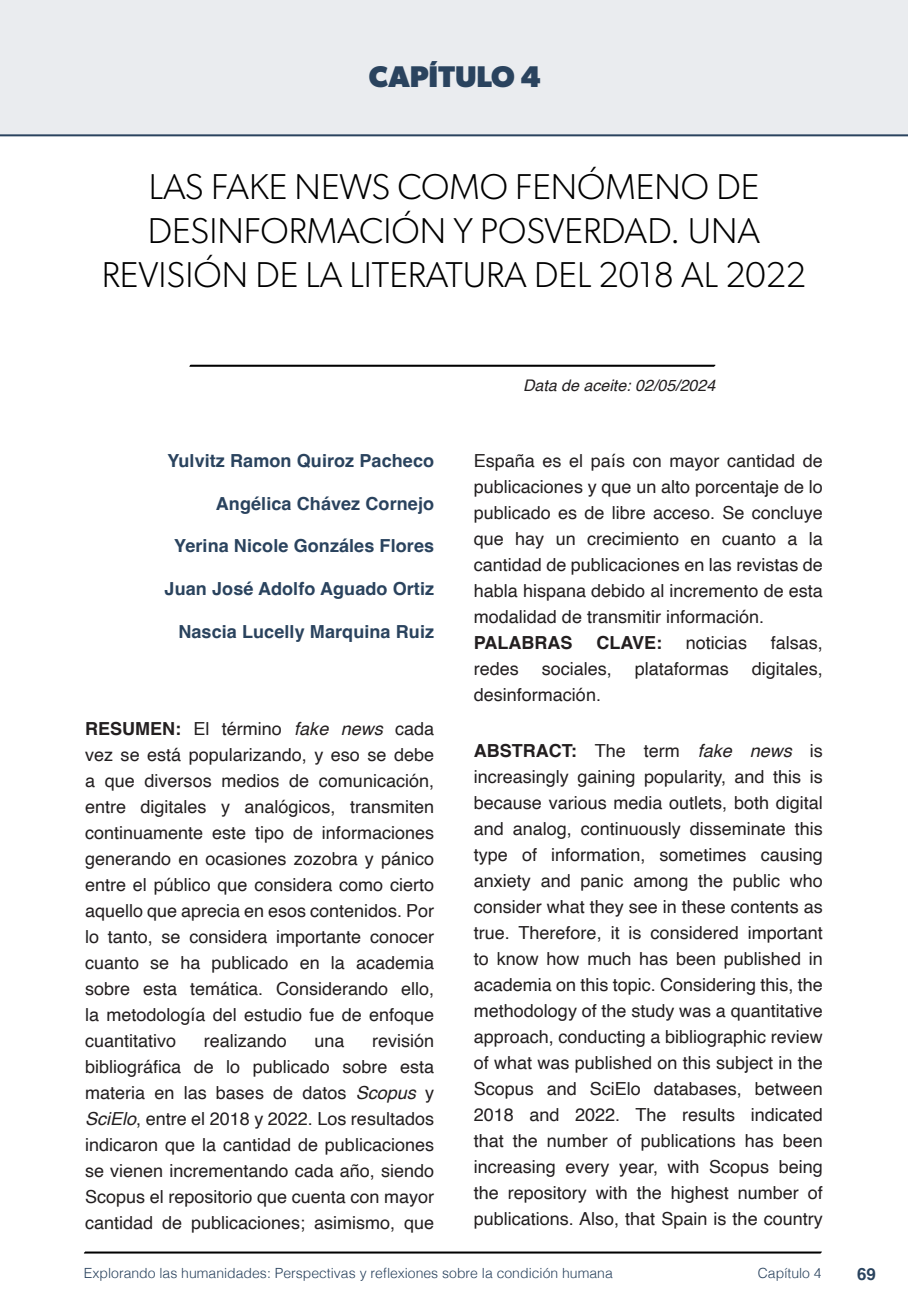
<style>
.page{position:relative;width:908px;height:1304px;background:#fff}
.page>*{position:absolute;margin:0;border:0;box-sizing:border-box;transform-origin:0 0}
.nome_artigos{font:300 36px/44px "Gibson";color:#000;text-align:center}
.capítulos{font:700 30px "Gibson";color:#2a435e}
.Resumos_e_PC_TXT{font:18px/26px "Helvetica";color:#231f20;text-align:justify}
.nome_autores{font:700 18px "Helvetica";letter-spacing:.005em;color:#2a435e}
.Resumos_e_PC_TXT-2{font:700 18px "Helvetica";color:#231f20}
.t1{font:700 16.8px "Helvetica";color:#2a435e}
.t2{font:italic 16px "Helvetica";color:#231f20}
.t3{font:300 14px "Helvetica";color:#2a435e}
.s1{font-weight:700}
.s2{font-style:italic}
</style>
<div class="page">
<svg style="left:84px;top:1251px;width:737px;height:3px;background:#515151"></svg>
<div style="left:0;top:0;width:907px;height:136px;background:#eaecef"></div>
<svg style="left:189px;top:364px;width:526px;height:3px;background:#4f4f4f"></svg>
<div style="left:44px;top:72px;width:68px;height:61px;background:#eaecef"></div>
<p class="capítulos" style="left:369px;top:58px;width:173px">CAPÍTULO 4</p>
<p class="nome_artigos" style="left:102px;top:164px;width:705px">LAS FAKE NEWS COMO FENÓMENO DE<br>DESINFORMACIÓN Y POSVERDAD. UNA<br>REVISIÓN DE LA LITERATURA DEL 2018 AL 2022</p>
<p class="nome_autores" style="left:167px;top:450px;width:268px">Yulvitz Ramon Quiroz Pacheco</p>
<p class="nome_autores" style="left:216px;top:492px;width:220px">Angélica Chávez Cornejo</p>
<p class="nome_autores" style="left:174px;top:535px;width:261px">Yerina Nicole Gonzáles Flores</p>
<p class="nome_autores" style="left:164px;top:578px;width:271px">Juan José Adolfo Aguado Ortiz</p>
<p class="nome_autores" style="left:178px;top:620px;width:257px">Nascia Lucelly Marquina Ruiz</p>
<p class="Resumos_e_PC_TXT" style="left:85px;top:716px;width:350px"><span class="s1">RESUMEN:</span> El término <span class="s2">fake news</span> cada vez se está popularizando, y eso se debe a que diversos medios de comunicación, entre digitales y analógicos, transmiten continuamente este tipo de informaciones generando en ocasiones zozobra y pánico entre el público que considera como cierto aquello que aprecia en esos contenidos. Por lo tanto, se considera importante conocer cuanto se ha publicado en la academia sobre esta temática. Considerando ello, la metodología del estudio fue de enfoque cuantitativo</p>
<p class="Resumos_e_PC_TXT" style="left:85px;top:1028px;width:350px;text-indent:287px">revisión bibliográfica de lo publicado sobre esta materia en las bases de datos <span class="s2">Scopus</span> y <span class="s2">SciElo</span>, entre el 2018 y 2022. Los resultados indicaron que la cantidad de publicaciones se vienen incrementando cada año, siendo Scopus el repositorio que cuenta con mayor cantidad de publicaciones; asimismo, que</p>
<p class="Resumos_e_PC_TXT" style="left:204px;top:1028px;width:85px">realizando</p>
<p class="Resumos_e_PC_TXT" style="left:314px;top:1028px;width:32px">una</p>
<p class="t2" style="left:523px;top:373px;width:194px">Data de aceite: 02/05/2024</p>
<p class="Resumos_e_PC_TXT" style="left:473px;top:448px;width:350px">España es el país con mayor cantidad de publicaciones y que un alto porcentaje de lo publicado es de libre acceso. Se concluye que hay un crecimiento en cuanto a la cantidad de publicaciones en las revistas de habla hispana debido al incremento de esta modalidad de transmitir información.</p>
<p class="Resumos_e_PC_TXT-2" style="left:473px;top:632px;width:100px">PALABRAS</p>
<p class="Resumos_e_PC_TXT-2" style="left:596px;top:632px;width:67px">CLAVE:</p>
<p class="Resumos_e_PC_TXT" style="left:685px;top:630px;width:63px">noticias</p>
<p class="Resumos_e_PC_TXT" style="left:770px;top:630px;width:54px">falsas,</p>
<p class="Resumos_e_PC_TXT" style="left:473px;top:656px;width:47px">redes</p>
<p class="Resumos_e_PC_TXT" style="left:541px;top:656px;width:72px">sociales,</p>
<p class="Resumos_e_PC_TXT" style="left:634px;top:656px;width:96px">plataformas</p>
<p class="Resumos_e_PC_TXT" style="left:751px;top:656px;width:73px">digitales,</p>
<p class="Resumos_e_PC_TXT" style="left:473px;top:682px;width:129px">desinformación.</p>
<p class="Resumos_e_PC_TXT" style="left:473px;top:738px;width:350px"><span class="s1">ABSTRACT:</span> The term <span class="s2">fake news</span> is increasingly gaining popularity, and this is because various media outlets, both digital and analog, continuously disseminate this type of information, sometimes causing anxiety and panic among the public who consider what they see in these contents as true. Therefore, it is considered important to know how much has been published in academia on this topic. Considering this, the methodology of the study was a quantitative approach, conducting a bibliographic review of what was published on this subject in the Scopus and SciElo databases, between 2018 and 2022. The results indicated that the number of publications has been increasing every year, with Scopus being the repository with the highest number of publications. Also, that Spain is the country</p>
<p class="t3" style="left:84px;top:1261px;width:530px">Explorando las humanidades: Perspectivas y reflexiones sobre la condición humana</p>
<p class="t3" style="left:757px;top:1261px;width:65px">Capítulo 4</p>
<p class="t1" style="left:856px;top:1264px;width:20px">69</p>
</div>
